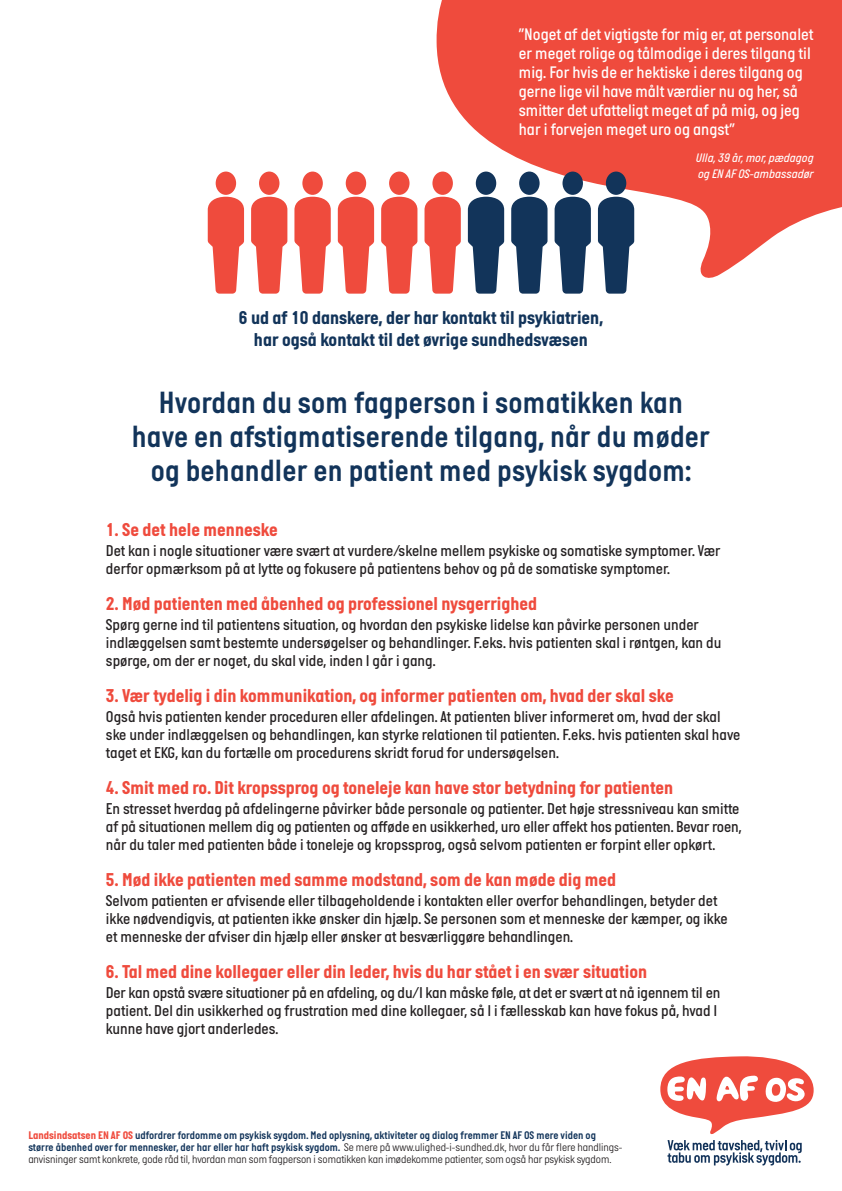
<style>
.page{position:relative;width:842px;height:1191px;background:#fff}
.page>*{position:absolute;margin:0;border:0;box-sizing:border-box;transform-origin:0 0}
.t1{font:31.4px/34.1px "Italian Plate No Two D Bd";letter-spacing:.005em;color:#12345a;text-align:center}
.t2{font:700 19px "Italian Plate No Two";color:#ef4b3d}
.t3{font:700 19px "Italian Plate No Two";color:#12345a}
.t4{font:500 17.1px/18.9px "Italian Plate No Two";color:#fff}
.t5{font:500 16px/18px "Italian Plate No Two";color:#231f20}
.t6{font:italic 500 12.6px/16.2px "Italian Plate No Two";color:#fff}
.t7{font:11.3px "Italian Plate No Two D Bd";color:#12345a}
.t8{font:300 11.3px "Italian Plate No Two";letter-spacing:-.005em;color:#231f20}
.s1{font-family:"Italian Plate No Two";font-weight:700;color:#ef4b3d}
.s2{font-family:"Italian Plate No Two";font-weight:300;color:#231f20}
</style>
<div class="page">
<svg style="left:437px;top:0;width:405px;height:278px;fill:#ef4b3d"></svg>
<svg style="left:660px;top:1056px;width:154px;height:78px"></svg>
<svg style="left:667px;top:1140px;width:135px;height:25px"></svg>
<svg style="left:208px;top:197px;width:36px;height:97px"></svg>
<div style="left:216px;top:171px;width:20px;height:24px;background:#ef4b3d;border-radius:50%"></div>
<svg style="left:251px;top:197px;width:36px;height:97px"></svg>
<div style="left:259px;top:171px;width:20px;height:24px;background:#ef4b3d;border-radius:50%"></div>
<svg style="left:294px;top:197px;width:37px;height:97px"></svg>
<div style="left:302px;top:171px;width:21px;height:24px;background:#ef4b3d;border-radius:50%"></div>
<svg style="left:338px;top:197px;width:36px;height:97px"></svg>
<div style="left:346px;top:171px;width:20px;height:24px;background:#ef4b3d;border-radius:50%"></div>
<svg style="left:381px;top:197px;width:36px;height:97px"></svg>
<div style="left:389px;top:171px;width:20px;height:24px;background:#ef4b3d;border-radius:50%"></div>
<svg style="left:424px;top:197px;width:37px;height:97px"></svg>
<div style="left:432px;top:171px;width:21px;height:24px;background:#ef4b3d;border-radius:50%"></div>
<svg style="left:468px;top:197px;width:36px;height:97px"></svg>
<div style="left:476px;top:171px;width:20px;height:24px;background:#12345a;border-radius:50%"></div>
<svg style="left:511px;top:197px;width:36px;height:97px"></svg>
<div style="left:519px;top:171px;width:21px;height:24px;background:#12345a;border-radius:50%"></div>
<svg style="left:555px;top:197px;width:36px;height:97px"></svg>
<div style="left:562px;top:171px;width:21px;height:24px;background:#12345a;border-radius:50%"></div>
<svg style="left:598px;top:197px;width:36px;height:97px"></svg>
<div style="left:606px;top:171px;width:20px;height:24px;background:#12345a;border-radius:50%"></div>
<p class="t4" style="left:519px;top:25px;width:296px">”Noget af det vigtigste for mig er, at personalet er meget rolige og tålmodige i deres tilgang til mig. For hvis de er hektiske i deres tilgang og gerne lige vil have målt værdier nu og her, så smitter det ufatteligt meget af på mig, og jeg har i forvejen meget uro og angst”</p>
<p class="t6" style="left:696px;top:149px;width:119px">Ulla, 39 år, mor, pædagog og EN AF OS-ambassadør</p>
<p class="t3" style="left:239px;top:308px;width:366px">6 ud af 10 danskere, der har kontakt til psykiatrien,</p>
<p class="t3" style="left:254px;top:330px;width:335px">har også kontakt til det øvrige sundhedsvæsen</p>
<p class="t1" style="left:159px;top:385px;width:526px">Hvordan du som fagperson i somatikken kan</p>
<p class="t1" style="left:132px;top:419px;width:580px">have en afstigmatiserende tilgang, når du møder og behandler en patient med psykisk sygdom:</p>
<p class="t2" style="left:106px;top:519px;width:173px">1. Se det hele menneske</p>
<p class="t5" style="left:106px;top:541px;width:616px">Det kan i nogle situationer være svært at vurdere/skelne mellem psykiske og somatiske symptomer. Vær derfor opmærksom på at lytte og fokusere på patientens behov og på de somatiske symptomer.</p>
<p class="t2" style="left:106px;top:593px;width:433px">2. Mød patienten med åbenhed og professionel nysgerrighed</p>
<p class="t5" style="left:106px;top:615px;width:617px">Spørg gerne ind til patientens situation, og hvordan den psykiske lidelse kan påvirke personen under indlæggelsen samt bestemte undersøgelser og behandlinger. F.eks. hvis patienten skal i røntgen, kan du spørge, om der er noget, du skal vide, inden I går i gang.</p>
<p class="t2" style="left:106px;top:685px;width:569px">3. Vær tydelig i din kommunikation, og informer patienten om, hvad der skal ske</p>
<p class="t5" style="left:106px;top:707px;width:636px">Også hvis patienten kender proceduren eller afdelingen. At patienten bliver informeret om, hvad der skal ske under indlæggelsen og behandlingen, kan styrke relationen til patienten. F.eks. hvis patienten skal have taget et EKG, kan du fortælle om procedurens skridt forud for undersøgelsen.</p>
<p class="t2" style="left:106px;top:777px;width:569px">4. Smit med ro. Dit kropssprog og toneleje kan have stor betydning for patienten</p>
<p class="t5" style="left:106px;top:799px;width:637px">En stresset hverdag på afdelingerne påvirker både personale og patienter. Det høje stressniveau kan smitte af på situationen mellem dig og patienten og afføde en usikkerhed, uro eller affekt hos patienten. Bevar roen, når du taler med patienten både i toneleje og kropssprog, også selvom patienten er forpint eller opkørt.</p>
<p class="t2" style="left:106px;top:869px;width:512px">5. Mød ikke patienten med samme modstand, som de kan møde dig med</p>
<p class="t5" style="left:106px;top:891px;width:623px">Selvom patienten er afvisende eller tilbageholdende i kontakten eller overfor behandlingen, betyder det ikke nødvendigvis, at patienten ikke ønsker din hjælp. Se personen som et menneske der kæmper, og ikke et menneske der afviser din hjælp eller ønsker at besværliggøre behandlingen.</p>
<p class="t2" style="left:106px;top:961px;width:543px">6. Tal med dine kollegaer eller din leder, hvis du har stået i en svær situation</p>
<p class="t5" style="left:106px;top:983px;width:616px">Der kan opstå svære situationer på en afdeling, og du/I kan måske føle, at det er svært at nå igennem til en patient. Del din usikkerhed og frustration med dine kollegaer, så I i fællesskab kan have fokus på, hvad I kunne have gjort anderledes.</p>
<p class="t7" style="left:28px;top:1128px;width:569px"><span class="s1">Landsindsatsen EN AF OS</span> udfordrer fordomme om psykisk sygdom. Med oplysning, aktiviteter og dialog fremmer EN AF OS mere viden og</p>
<p class="t7" style="left:28px;top:1140px;width:595px">større åbenhed over for mennesker, der har eller har haft psykisk sygdom. <span class="s2">Se mere på www.ulighed-i-sundhed.dk, hvor du får flere handlings-</span></p>
<p class="t8" style="left:28px;top:1152px;width:585px">anvisninger samt konkrete, gode råd til, hvordan man som fagperson i somatikken kan imødekomme patienter, som også har psykisk sygdom.</p>
</div>
